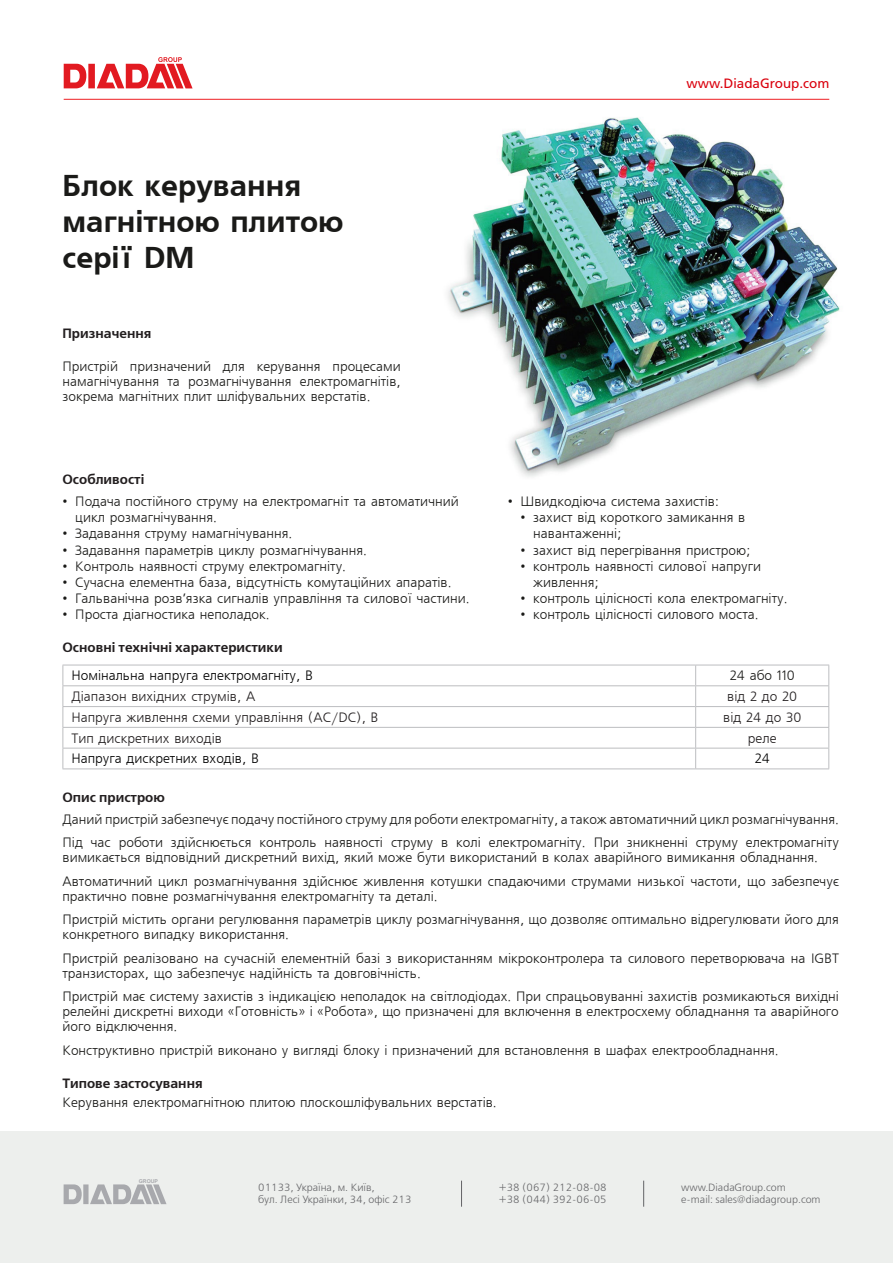
<style>
.page{position:relative;width:893px;height:1263px;background:#fff}
.page>*{position:absolute;margin:0;border:0;box-sizing:border-box;transform-origin:0 0}
.t1{font:30px/36px "AXP Free Set C Bold";color:#1a1a18}
.t2{font:13.5px/15px "Free Set CTT";color:#1a1a18}
.t3{font:13.5px "Free Set CTT";color:#231f20}
.t4{font:700 13.5px "Free Set C";color:#231f20}
.t5{font:13.5px "Free Set CTT";color:#000}
.t6{font:13.5px "Free Set C";color:#da020e}
.t7{font:10.5px/12px "Free Set Light C";color:#636366}
.t8{font:700 5.25px "Arial";color:#a8a9ad}
</style>
<div class="page">
<hr style="left:64px;top:99px;width:765px;height:1px;background:#ee1d23">
<svg style="left:64px;top:57px;width:129px;height:31px"></svg>
<div style="left:0;top:1131px;width:893px;height:132px;background:#edefed"></div>
<svg style="left:64px;top:1184px;width:103px;height:20px"></svg>
<svg style="left:461px;top:1180px;width:1px;height:27px"></svg>
<svg style="left:643px;top:1180px;width:1px;height:27px"></svg>
<img style="left:448px;top:117px;width:392px;height:360px">
<hr style="left:63px;top:665px;width:633px;height:1px;background:#bcbdc0">
<hr style="left:696px;top:665px;width:133px;height:1px;background:#bcbdc0">
<hr style="left:63px;top:685px;width:633px;height:1px;background:#bcbdc0">
<hr style="left:696px;top:685px;width:133px;height:1px;background:#bcbdc0">
<hr style="left:63px;top:706px;width:633px;height:1px;background:#bcbdc0">
<hr style="left:696px;top:706px;width:133px;height:1px;background:#bcbdc0">
<hr style="left:63px;top:727px;width:633px;height:1px;background:#bcbdc0">
<hr style="left:696px;top:727px;width:133px;height:1px;background:#bcbdc0">
<hr style="left:63px;top:748px;width:633px;height:1px;background:#bcbdc0">
<svg style="left:63px;top:665px;width:1px;height:103px"></svg>
<hr style="left:696px;top:748px;width:133px;height:1px;background:#bcbdc0">
<svg style="left:695px;top:665px;width:1px;height:103px"></svg>
<svg style="left:828px;top:665px;width:1px;height:103px"></svg>
<hr style="left:63px;top:768px;width:633px;height:1px;background:#bcbdc0">
<hr style="left:696px;top:768px;width:133px;height:1px;background:#bcbdc0">
<p class="t1" style="left:63px;top:168px;width:240px">Блок керування</p>
<p class="t1" style="left:63px;top:204px;width:283px">магнітною плитою серії DM</p>
<p class="t4" style="left:63px;top:325px;width:90px">Призначення</p>
<p class="t2" style="left:63px;top:359px;width:340px;text-align:justify">Пристрій призначений для керування процесами намагнічування та розмагнічування електромагнітів, зокрема магнітних плит шліфувальних верстатів.</p>
<p class="t4" style="left:63px;top:472px;width:83px">Особливості</p>
<p class="t2" style="left:75px;top:494px;width:385px;line-height:16.2px;text-indent:-13px">• Подача постійного струму на електромагніт та автоматичний цикл розмагнічування.</p>
<p class="t2" style="left:63px;top:527px;width:231px">• Задавання струму намагнічування.</p>
<p class="t2" style="left:63px;top:543px;width:306px">• Задавання параметрів циклу розмагнічування.</p>
<p class="t2" style="left:63px;top:559px;width:285px">• Контроль наявності струму електромагніту.</p>
<p class="t2" style="left:63px;top:575px;width:391px">• Сучасна елементна база, відсутність комутаційних апаратів.</p>
<p class="t2" style="left:63px;top:592px;width:409px">• Гальванічна розв’язка сигналів управління та силової частини.</p>
<p class="t2" style="left:63px;top:608px;width:209px">• Проста діагностика неполадок.</p>
<p class="t4" style="left:63px;top:639px;width:222px">Основні технічні характеристики</p>
<p class="t6" style="left:687px;top:76px;width:144px">www.DiadaGroup.com</p>
<p class="t2" style="left:508px;top:494px;width:213px">• Швидкодіюча система захистів:</p>
<p class="t2" style="left:533px;top:510px;width:214px;line-height:16.2px;text-indent:-13px">• захист від короткого замикання в навантаженні;</p>
<p class="t2" style="left:520px;top:543px;width:231px">• захист від перегрівання пристрою;</p>
<p class="t2" style="left:533px;top:559px;width:229px;line-height:16.2px;text-indent:-13px">• контроль наявності силової напруги живлення;</p>
<p class="t2" style="left:520px;top:592px;width:269px">• контроль цілісності кола електромагніту.</p>
<p class="t2" style="left:520px;top:608px;width:240px">• контроль цілісності силового моста.</p>
<p class="t5" style="left:71px;top:669px;width:243px">Номінальна напруга електромагніту, В</p>
<p class="t2" style="left:730px;top:669px;width:66px">24 або 110</p>
<p class="t3" style="left:71px;top:689px;width:186px">Діапазон вихідних струмів, А</p>
<p class="t3" style="left:727px;top:689px;width:71px">від 2 до 20</p>
<p class="t3" style="left:71px;top:710px;width:309px">Напруга живлення схеми управління (AC/DC), В</p>
<p class="t3" style="left:723px;top:710px;width:80px">від 24 до 30</p>
<p class="t3" style="left:71px;top:731px;width:152px">Тип дискретних виходів</p>
<p class="t3" style="left:748px;top:731px;width:30px">реле</p>
<p class="t5" style="left:71px;top:752px;width:189px">Напруга дискретних входів, В</p>
<p class="t5" style="left:755px;top:752px;width:17px">24</p>
<p class="t4" style="left:63px;top:789px;width:104px">Опис пристрою</p>
<p class="t2" style="left:63px;top:812px;width:778px">Даний пристрій забезпечує подачу постійного струму для роботи електромагніту, а також автоматичний цикл розмагнічування.</p>
<p class="t2" style="left:63px;top:836px;width:778px">Під час роботи здійснюється контроль наявності струму в колі електромагніту. При зникненні струму електромагніту вимикається відповідний дискретний вихід, який може бути використаний в колах аварійного вимикання обладнання.</p>
<p class="t2" style="left:63px;top:874px;width:778px">Автоматичний цикл розмагнічування здійснює живлення котушки спадаючими струмами низької частоти, що забезпечує практично повне розмагнічування електромагніту та деталі.</p>
<p class="t2" style="left:63px;top:913px;width:778px">Пристрій містить органи регулювання параметрів циклу розмагнічування, що дозволяє оптимально відрегулювати його для конкретного випадку використання.</p>
<p class="t2" style="left:63px;top:951px;width:778px">Пристрій реалізовано на сучасній елементній базі з використанням мікроконтролера та силового перетворювача на IGBT транзисторах, що забезпечує надійність та довговічність.</p>
<p class="t2" style="left:63px;top:990px;width:778px;text-align:justify">Пристрій має систему захистів з індикацією неполадок на світлодіодах. При спрацьовуванні захистів розмикаються вихідні релейні дискретні виходи «Готовність» і «Робота», що призначені для включення в електросхему обладнання та аварійного його відключення.</p>
<p class="t2" style="left:63px;top:1043px;width:718px">Конструктивно пристрій виконано у вигляді блоку і призначений для встановлення в шафах електрообладнання.</p>
<p class="t2" style="left:63px;top:1095px;width:436px">Керування електромагнітною плитою плоскошліфувальних верстатів.</p>
<p class="t4" style="left:63px;top:1075px;width:142px">Типове застосування</p>
<p class="t8" style="left:139px;top:1177px;width:21px">GROUP</p>
<p class="t7" style="left:258px;top:1182px;width:155px">01133, Україна, м. Київ,<br>бул. Лесі Українки, 34, офіс 213</p>
<p class="t7" style="left:499px;top:1182px;width:109px">+38 (067) 212-08-08 +38 (044) 392-06-05</p>
<p class="t7" style="left:681px;top:1182px;width:141px">www.DiadaGroup.com<br>e-mail: sales@diadagroup.com</p>
</div>
